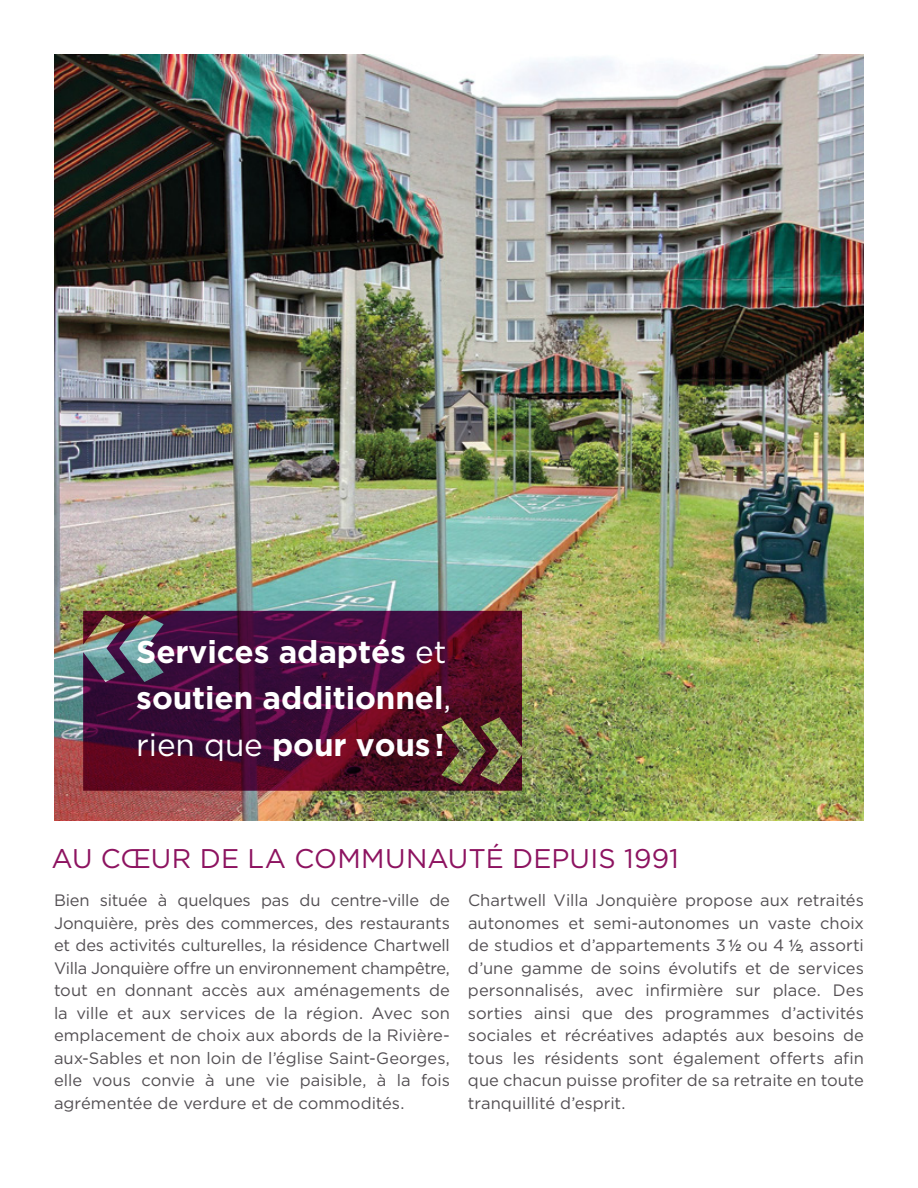
<style>
.page{position:relative;width:918px;height:1188px;background:#fff}
.page>*{position:absolute;margin:0;border:0;box-sizing:border-box;transform-origin:0 0}
.t1{font:700 31.5px/46.5px "Gotham HTF";letter-spacing:-.005em;color:#fff}
.t2{font:27px "Gotham HTF";letter-spacing:.005em;color:#8d1360}
.t3{font:16.5px/22.5px "Gotham HTF";color:#534f53;text-align:justify}
.s1{font-weight:400}
.s2{font-family:"Helvetica"}
</style>
<div class="page">
<img style="left:54px;top:54px;width:810px;height:767px">
<svg style="left:83px;top:611px;width:439px;height:180px;background:#4e1635"></svg>
<p class="t1" style="left:136px;top:628px;width:316px">Services adaptés <span class="s1">et </span>soutien additionnel<span class="s1">, rien que</span> pour vous!</p>
<h1 class="t2" style="left:52px;top:843px;width:629px">AU CŒUR DE LA COMMUNAUTÉ DEPUIS 1991</h1>
<p class="t3" style="left:54px;top:889px;width:398px">Bien située à quelques pas du centre-ville de Jonquière, près des commerces, des restaurants et des activités culturelles, la résidence Chartwell Villa Jonquière offre un environnement champêtre, tout en donnant accès aux aménagements de la ville et aux services de la région. Avec son emplacement de choix aux abords de la Rivière&shy;aux-Sables et non loin de l’église Saint-Georges, elle vous convie à une vie paisible, à la fois agrémentée de verdure et de commodités.</p>
<p class="t3" style="left:468px;top:889px;width:398px">Chartwell Villa Jonquière propose aux retraités autonomes et semi-autonomes un vaste choix de studios et d’appartements 3 <span class="s2">½</span> ou 4 <span class="s2">½</span>, assorti d’une gamme de soins évolutifs et de services personnalisés, avec infirmière sur place. Des sorties ainsi que des programmes d’activités sociales et récréatives adaptés aux besoins de tous les résidents sont également offerts afin que chacun puisse profiter de sa retraite en toute tranquillité d’esprit.</p>
</div>
